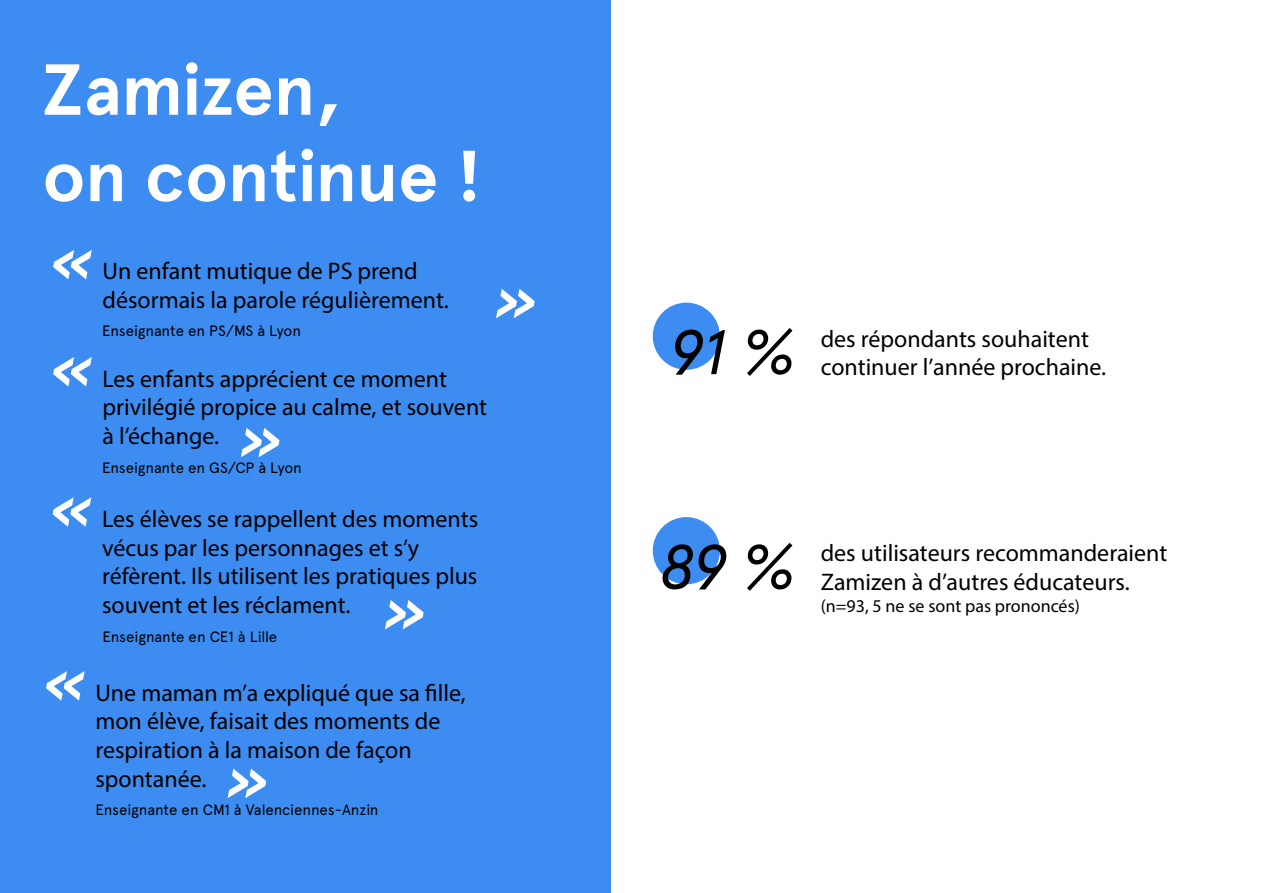
<style>
.page{position:relative;width:1263px;height:893px;background:#fff}
.page>*{position:absolute;margin:0;border:0;box-sizing:border-box;transform-origin:0 0}
.t1{font:700 72px/86.4px "Apercu";letter-spacing:-.01em;color:#fff}
.t2{font:italic 63px "Apercu";color:#000}
.t3{font:italic 700 57px "Apercu";color:#fff}
.t4{font:24px/28.8px "Myriad Pro";color:#000}
.t5{font:18px "Myriad Pro";color:#000}
.t6{font:15px "Apercu";letter-spacing:-.01em;color:#000}
</style>
<div class="page">
<div style="left:0;top:0;width:610px;height:893px;background:#3d8cf1"></div>
<div style="left:653px;top:303px;width:67px;height:67px;background:#3d8cf1;border-radius:50%"></div>
<div style="left:653px;top:517px;width:67px;height:67px;background:#3d8cf1;border-radius:50%"></div>
<h1 class="t1" style="left:43px;top:47px;width:441px">Zamizen,<br>on continue !</h1>
<h3 class="t3" style="left:51px;top:228px;width:43px">«</h3>
<h3 class="t3" style="left:51px;top:335px;width:43px">«</h3>
<h3 class="t3" style="left:51px;top:475px;width:43px">«</h3>
<p class="t4" style="left:102px;top:257px;width:348px">Un enfant mutique de PS prend désormais la parole régulièrement.</p>
<p class="t6" style="left:102px;top:322px;width:200px">Enseignante en PS/MS à Lyon</p>
<h3 class="t3" style="left:495px;top:267px;width:43px">»</h3>
<p class="t4" style="left:102px;top:364px;width:386px">Les enfants apprécient ce moment privilégié propice au calme, et souvent à l’échange.</p>
<h3 class="t3" style="left:240px;top:406px;width:43px">»</h3>
<p class="t6" style="left:102px;top:459px;width:201px">Enseignante en GS/CP à Lyon</p>
<p class="t4" style="left:102px;top:504px;width:378px">Les élèves se rappellent des moments vécus par les personnages et s’y réfèrent. Ils utilisent les pratiques plus souvent et les réclament.</p>
<h3 class="t3" style="left:384px;top:578px;width:43px">»</h3>
<p class="t6" style="left:102px;top:628px;width:176px">Enseignante en CE1 à Lille</p>
<h3 class="t3" style="left:44px;top:649px;width:43px">«</h3>
<p class="t4" style="left:95px;top:678px;width:372px">Une maman m’a expliqué que sa fille, mon élève, faisait des moments de respiration à la maison de façon spontanée.</p>
<h3 class="t3" style="left:227px;top:747px;width:43px">»</h3>
<p class="t6" style="left:95px;top:801px;width:285px">Enseignante en CM1 à Valenciennes-Anzin</p>
<h2 class="t2" style="left:670px;top:314px;width:130px">91 %</h2>
<p class="t4" style="left:821px;top:324px;width:270px">des répondants souhaitent</p>
<p class="t4" style="left:821px;top:352px;width:287px">continuer l’année prochaine.</p>
<h2 class="t2" style="left:661px;top:529px;width:139px">89 %</h2>
<p class="t4" style="left:821px;top:538px;width:348px">des utilisateurs recommanderaient<br>Zamizen à d’autres éducateurs.</p>
<p class="t5" style="left:821px;top:595px;width:261px">(n=93, 5 ne se sont pas prononcés)</p>
</div>
